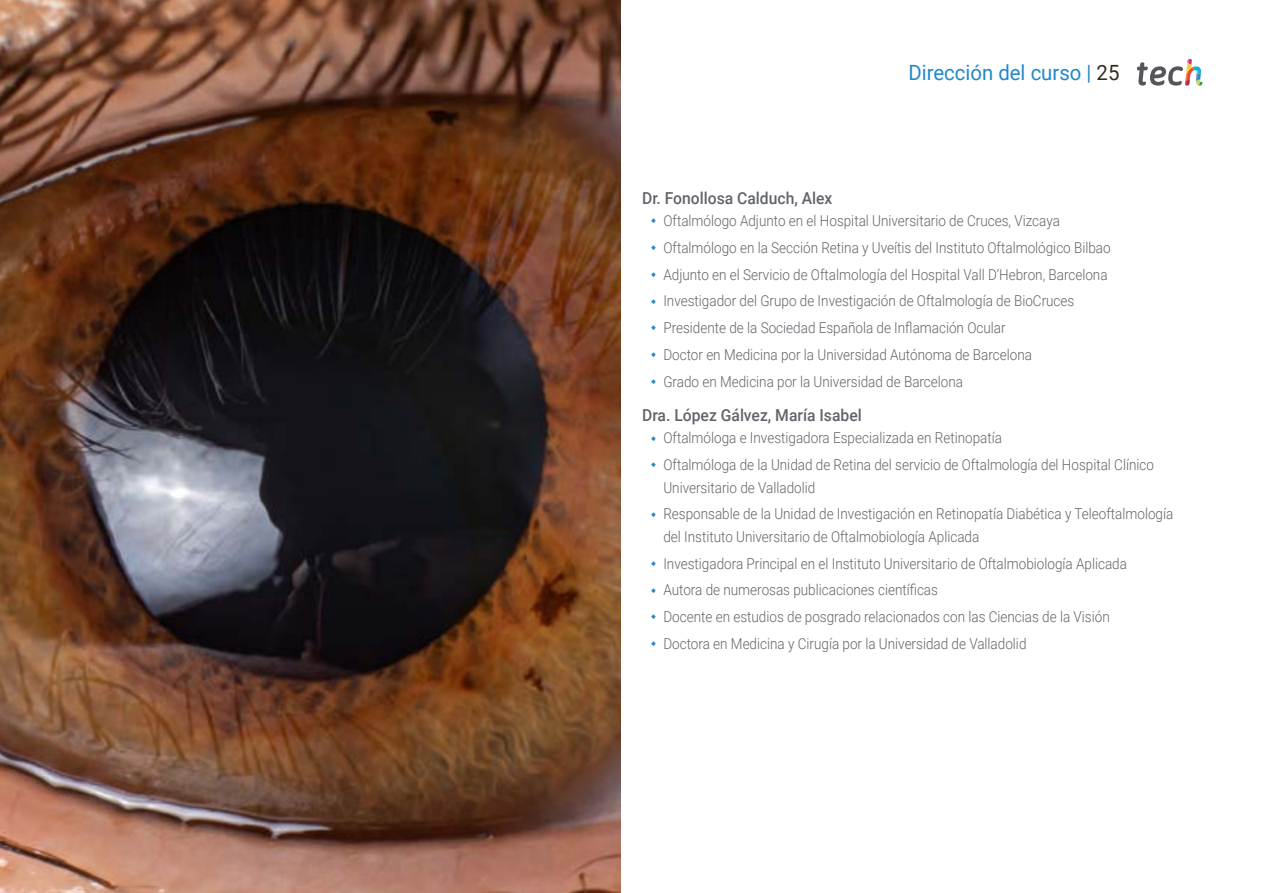
<style>
.page{position:relative;width:1263px;height:893px;background:#fff}
.page>*{position:absolute;margin:0;border:0;box-sizing:border-box;transform-origin:0 0}
.t1{font:21px "Roboto";color:#2488c9}
.t2{font:500 16.5px "Roboto";color:#61646a;scale:.95 1}
.t3{font:300 15px/26.7px "Roboto";color:#61646a;scale:.9 1}
.s1{color:#312e20}
</style>
<div class="page">
<img style="left:0;top:0;width:621px;height:893px">
<svg style="left:1137px;top:59px;width:65px;height:27px"></svg>
<h1 class="t1" style="left:908px;top:57px;width:213px">Dirección del curso | <span class="s1">25</span></h1>
<p class="t2" style="left:642px;top:186px;width:202px">Dr. Fonollosa Calduch, Alex</p>
<p class="t3" style="left:663px;top:207px;width:498px">Oftalmólogo Adjunto en el Hospital Universitario de Cruces, Vizcaya Oftalmólogo en la Sección Retina y Uveítis del Instituto Oftalmológico Bilbao Adjunto en el Servicio de Oftalmología del Hospital Vall D’Hebron, Barcelona Investigador del Grupo de Investigación de Oftalmología de BioCruces Presidente de la Sociedad Española de Inflamación Ocular<br>Doctor en Medicina por la Universidad Autónoma de Barcelona<br>Grado en Medicina por la Universidad de Barcelona</p>
<p class="t2" style="left:642px;top:403px;width:233px">Dra. López Gálvez, María Isabel</p>
<p class="t3" style="left:663px;top:424px;width:547px">Oftalmóloga e Investigadora Especializada en Retinopatía<br>Oftalmóloga de la Unidad de Retina del servicio de Oftalmología del Hospital Clínico</p>
<p class="t3" style="left:663px;top:473px;width:568px">Universitario de Valladolid<br>Responsable de la Unidad de Investigación en Retinopatía Diabética y Teleoftalmología</p>
<p class="t3" style="left:663px;top:523px;width:517px">del Instituto Universitario de Oftalmobiología Aplicada<br>Investigadora Principal en el Instituto Universitario de Oftalmobiología Aplicada Autora de numerosas publicaciones científicas<br>Docente en estudios de posgrado relacionados con las Ciencias de la Visión Doctora en Medicina y Cirugía por la Universidad de Valladolid</p>
</div>
